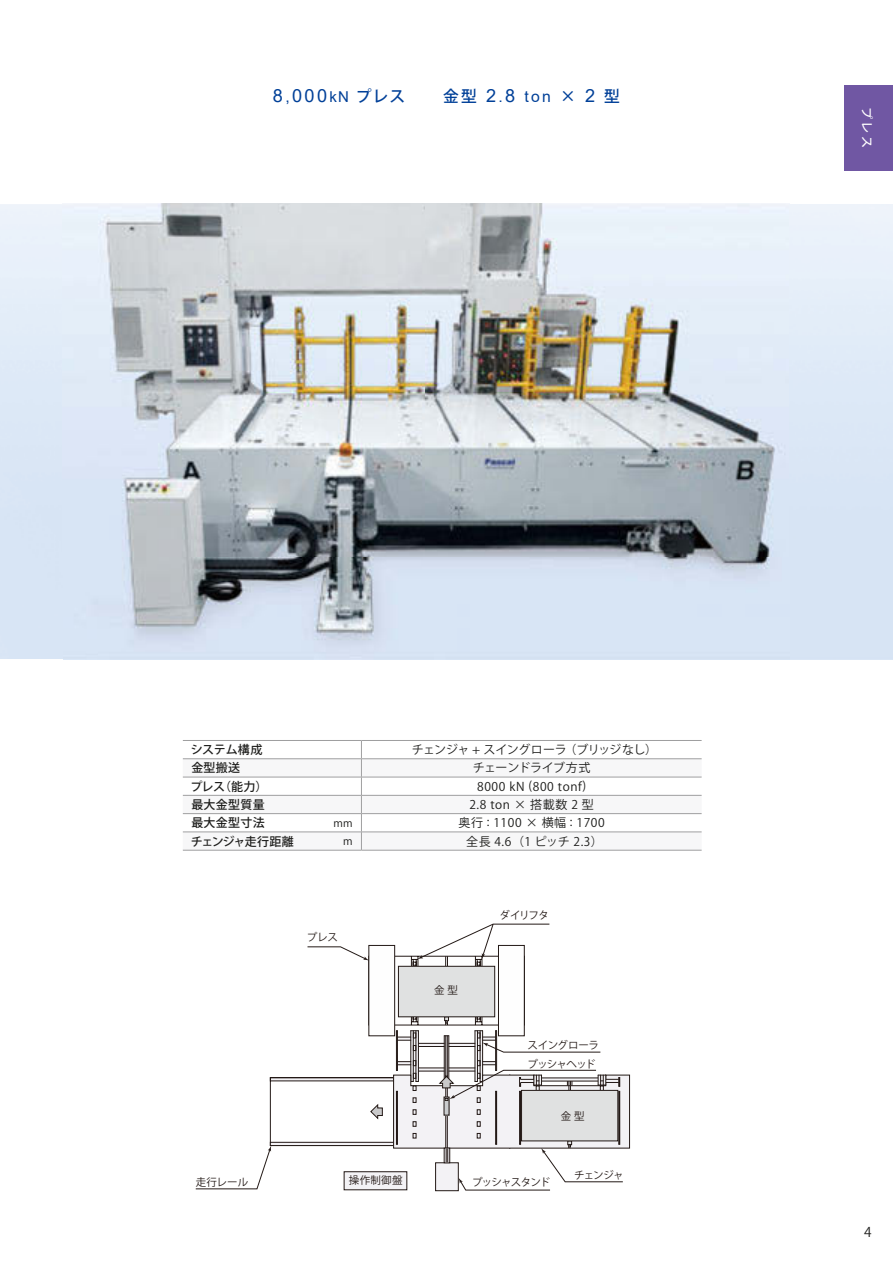
<style>
.page{position:relative;width:893px;height:1263px;background:#fff}
.page>*{position:absolute;margin:0;border:0;box-sizing:border-box;transform-origin:0 0}
.t1{font:15.75px "Koz Go Pro Medium 90 msp RKSJ H";color:#004098}
.t2{font:13.5px "Koz Go Pro Regular 90 msp RKSJ H";color:#1d1d1b}
.t3{font:12px "Koz Go Pro Regular 90 msp RKSJ H";letter-spacing:.045em;color:#1d1d1b}
.t4{font:12px "Koz Go Pro Medium 90 msp RKSJ H";letter-spacing:.025em;color:#1d1d1b}
.t5{font:12px "Koz Go Pro Regular 90 msp RKSJ H";letter-spacing:-.04em;color:#1d1d1b}
.t6{font:12px "Koz Go Pro Regular 90 msp RKSJ H";letter-spacing:-.02em;color:#1d1d1b}
.t7{font:12px "Koz Go Pro Medium 90 msp RKSJ H";letter-spacing:-.065em;color:#1d1d1b}
.t8{font:12px "Koz Go Pro Medium 90 msp RKSJ H";color:#fff}
.t9{font:10.5px "Koz Go Pro Regular 90 msp RKSJ H";letter-spacing:-.055em;color:#231916}
.t10{font:10.5px "Koz Go Pro Regular 90 msp RKSJ H";letter-spacing:-.085em;color:#231916}
.t11{font:10.5px "Koz Go Pro Regular 90 msp RKSJ H";letter-spacing:-.025em;color:#231916}
.t12{font:10.5px "Koz Go Pro Regular 90 msp RKSJ H";color:#1d1d1b}
.s1{font-family:"Arial";font-size:18.15px}
.s2{font-family:"Arial"}
.s3{font-family:"Arial";font-size:15px}
</style>
<div class="page">
<img style="left:62px;top:203px;width:831px;height:456px">
<div style="left:435px;top:1162px;width:24px;height:29px;border:1px solid #231916"></div>
<svg style="left:195px;top:924px;width:435px;height:266px"></svg>
<hr style="left:361px;top:740px;width:341px;height:1px;background:#9f9fa0">
<svg style="left:183px;top:741px;width:519px;height:109px"></svg>
<hr style="left:361px;top:850px;width:341px;height:1px;background:#9f9fa0">
<hr style="left:183px;top:740px;width:178px;height:1px;background:#9f9fa0">
<hr style="left:183px;top:758px;width:178px;height:1px;background:#9f9fa0">
<hr style="left:183px;top:777px;width:178px;height:1px;background:#9f9fa0">
<hr style="left:183px;top:795px;width:178px;height:1px;background:#9f9fa0">
<hr style="left:183px;top:813px;width:178px;height:1px;background:#9f9fa0">
<hr style="left:183px;top:832px;width:178px;height:1px;background:#9f9fa0">
<hr style="left:183px;top:850px;width:178px;height:1px;background:#9f9fa0">
<div style="left:844px;top:85px;width:49px;height:85px;background:#7057a3"></div>
<h1 class="t1" style="left:273px;top:90px;width:348px"><span class="s1">8</span><span class="s2">,</span><span class="s1">000</span><span class="s3">kN</span> プレス　　金型 <span class="s1">2</span><span class="s2">.</span><span class="s1">8</span> <span class="s2">ton</span> × <span class="s1">2</span> 型</h1>
<p class="t8" style="left:871px;top:107px;width:43px;rotate:90deg">プレス</p>
<p class="t4" style="left:191px;top:745px;width:73px">システム構成</p>
<p class="t5" style="left:412px;top:745px;width:247px">チェンジャ + スイングローラ （ブリッジなし）</p>
<p class="t4" style="left:191px;top:763px;width:50px">金型搬送</p>
<p class="t6" style="left:473px;top:763px;width:119px">チェーンドライブ方式</p>
<p class="t4" style="left:190px;top:782px;width:79px">プレス（能力）</p>
<p class="t3" style="left:477px;top:782px;width:110px">8000 kN (800 tonf)</p>
<p class="t4" style="left:191px;top:800px;width:75px">最大金型質量</p>
<p class="t3" style="left:469px;top:800px;width:126px">2.8 ton × 搭載数 2 型</p>
<p class="t4" style="left:191px;top:818px;width:75px">最大金型寸法</p>
<p class="t12" style="left:333px;top:819px;width:21px">mm</p>
<p class="t3" style="left:459px;top:818px;width:148px">奥行 : 1100 × 横幅 : 1700</p>
<p class="t7" style="left:191px;top:836px;width:104px">チェンジャ走行距離</p>
<p class="t12" style="left:343px;top:837px;width:11px">m</p>
<p class="t3" style="left:466px;top:836px;width:138px">全長 4.6（1 ピッチ 2.3）</p>
<p class="t9" style="left:196px;top:1178px;width:54px">走行レール</p>
<p class="t9" style="left:307px;top:933px;width:32px">プレス</p>
<p class="t9" style="left:434px;top:986px;width:25px">金 型</p>
<p class="t9" style="left:499px;top:911px;width:51px">ダイリフタ</p>
<p class="t11" style="left:528px;top:1041px;width:73px">スイングローラ</p>
<p class="t9" style="left:527px;top:1060px;width:70px">プッシャヘッド</p>
<p class="t9" style="left:561px;top:1112px;width:25px">金 型</p>
<p class="t9" style="left:349px;top:1176px;width:55px">操作制御盤</p>
<p class="t10" style="left:472px;top:1178px;width:80px">プッシャスタンド</p>
<p class="t9" style="left:574px;top:1171px;width:51px">チェンジャ</p>
<p class="t2" style="left:864px;top:1226px;width:9px">4</p>
</div>
